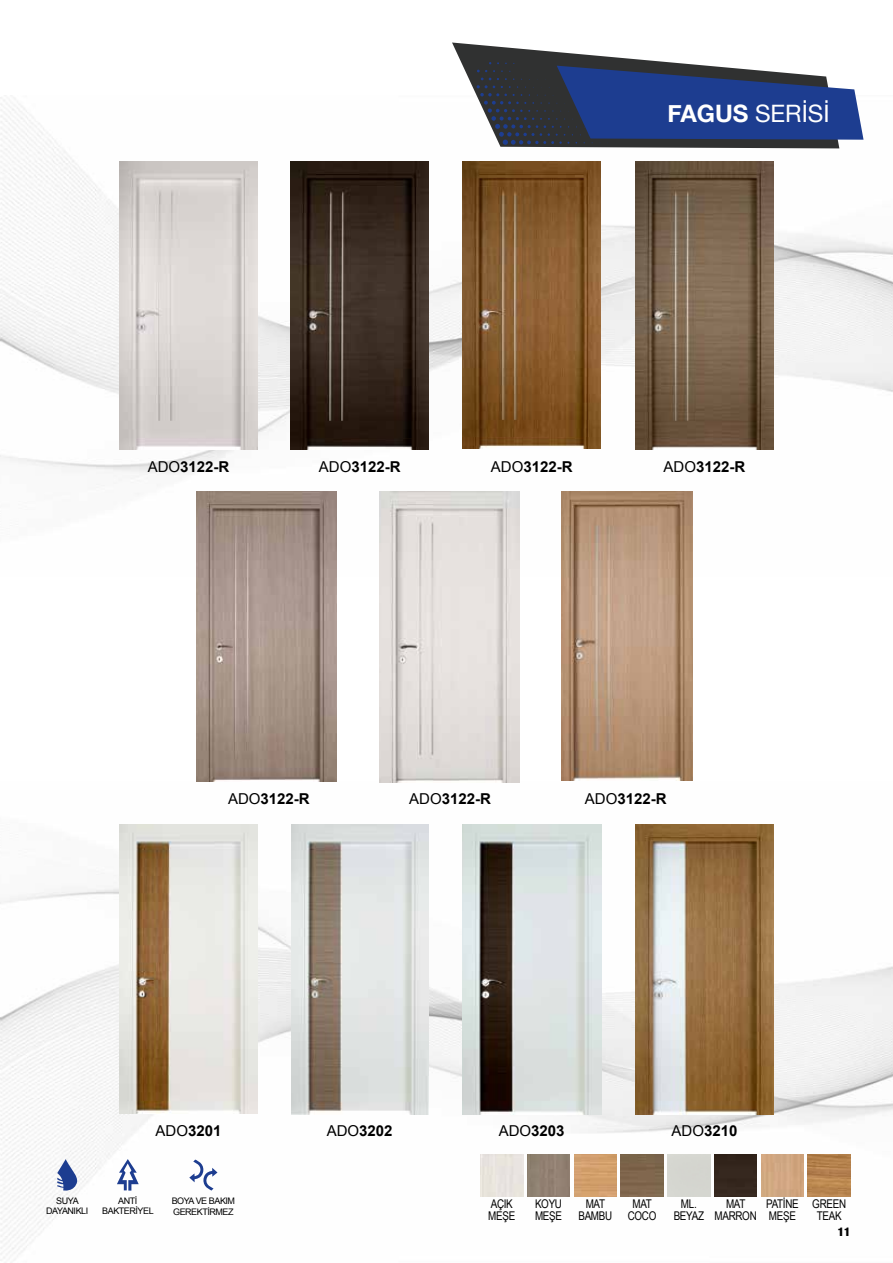
<style>
.page{position:relative;width:893px;height:1263px;background:#fff}
.page>*{position:absolute;margin:0;border:0;box-sizing:border-box;transform-origin:0 0}
.t1{font:24px "Helvetica Neue";color:#fff}
.t2{font:700 15px "Arial";color:#000}
.t3{font:12px/12px "Arial Narrow";letter-spacing:-.025em;color:#000;text-align:center}
.t4{font:900 condensed 12px "Helvetica Neue";color:#000}
.t5{font:9px/10.5px "Arial";letter-spacing:-.05em;color:#000;text-align:center}
.s1{font-weight:700}
.s2{font-weight:400}
</style>
<div class="page">
<img style="left:0;top:782px;width:893px;height:479px">
<img style="left:0;top:97px;width:893px;height:480px">
<svg style="left:452px;top:43px;width:411px;height:105px"></svg>
<svg style="left:57px;top:1159px;width:20px;height:33px"></svg>
<svg style="left:117px;top:1159px;width:22px;height:31px"></svg>
<svg style="left:189px;top:1159px;width:28px;height:31px"></svg>
<img style="left:808px;top:1154px;width:42px;height:43px">
<div style="left:668px;top:1154px;width:42px;height:43px;background:#d5d6d0"></div>
<img style="left:761px;top:1154px;width:43px;height:43px">
<div style="left:621px;top:1154px;width:42px;height:43px;background:#7e664d"></div>
<div style="left:527px;top:1154px;width:43px;height:43px;background:#908071"></div>
<img style="left:574px;top:1154px;width:43px;height:43px">
<div style="left:480px;top:1154px;width:43px;height:43px;background:#e9e4de"></div>
<div style="left:714px;top:1154px;width:43px;height:43px;background:#35271e"></div>
<img style="left:120px;top:825px;width:137px;height:289px">
<img style="left:291px;top:825px;width:137px;height:289px">
<img style="left:462px;top:825px;width:139px;height:290px">
<img style="left:635px;top:825px;width:139px;height:289px">
<img style="left:463px;top:161px;width:137px;height:288px">
<img style="left:635px;top:161px;width:138px;height:288px">
<img style="left:120px;top:161px;width:137px;height:288px">
<img style="left:291px;top:161px;width:138px;height:288px">
<img style="left:197px;top:491px;width:140px;height:291px">
<img style="left:379px;top:491px;width:141px;height:291px">
<img style="left:561px;top:491px;width:131px;height:289px">
<h1 class="t1" style="left:667px;top:96px;width:164px"><span class="s1">FAGUS</span> SERİSİ</h1>
<p class="t2" style="left:148px;top:457px;width:83px"><span class="s2">ADO</span>3122-R</p>
<p class="t2" style="left:319px;top:457px;width:83px"><span class="s2">ADO</span>3122-R</p>
<p class="t2" style="left:491px;top:457px;width:83px"><span class="s2">ADO</span>3122-R</p>
<p class="t2" style="left:664px;top:457px;width:83px"><span class="s2">ADO</span>3122-R</p>
<p class="t2" style="left:228px;top:789px;width:83px"><span class="s2">ADO</span>3122-R</p>
<p class="t2" style="left:409px;top:789px;width:83px"><span class="s2">ADO</span>3122-R</p>
<p class="t2" style="left:585px;top:789px;width:83px"><span class="s2">ADO</span>3122-R</p>
<p class="t2" style="left:156px;top:1120px;width:67px"><span class="s2">ADO</span>3201</p>
<p class="t2" style="left:327px;top:1120px;width:67px"><span class="s2">ADO</span>3202</p>
<p class="t2" style="left:499px;top:1120px;width:67px"><span class="s2">ADO</span>3203</p>
<p class="t2" style="left:671px;top:1120px;width:67px"><span class="s2">ADO</span>3210</p>
<p class="t5" style="left:46px;top:1195px;width:44px">SUYA<br>DAYANIKLI</p>
<p class="t5" style="left:102px;top:1195px;width:53px">ANTİ<br>BAKTERİYEL</p>
<p class="t5" style="left:172px;top:1196px;width:65px;text-align:left">BOYA VE BAKIM<br>GEREKTİRMEZ</p>
<p class="t3" style="left:812px;top:1197px;width:35px">GREEN<br>TEAK</p>
<p class="t3" style="left:766px;top:1197px;width:34px;text-align:left">PATİNE<br>MEŞE</p>
<p class="t3" style="left:535px;top:1197px;width:28px;text-align:left">KOYU<br>MEŞE</p>
<p class="t3" style="left:578px;top:1197px;width:35px">MAT<br>BAMBU</p>
<p class="t3" style="left:488px;top:1197px;width:28px;text-align:left">AÇIK<br>MEŞE</p>
<p class="t3" style="left:674px;top:1197px;width:32px">ML.<br>BEYAZ</p>
<p class="t3" style="left:628px;top:1197px;width:30px">MAT<br>COCO</p>
<p class="t3" style="left:714px;top:1197px;width:44px">MAT<br>MARRON</p>
<p class="t4" style="left:838px;top:1222px;width:14px">11</p>
</div>
